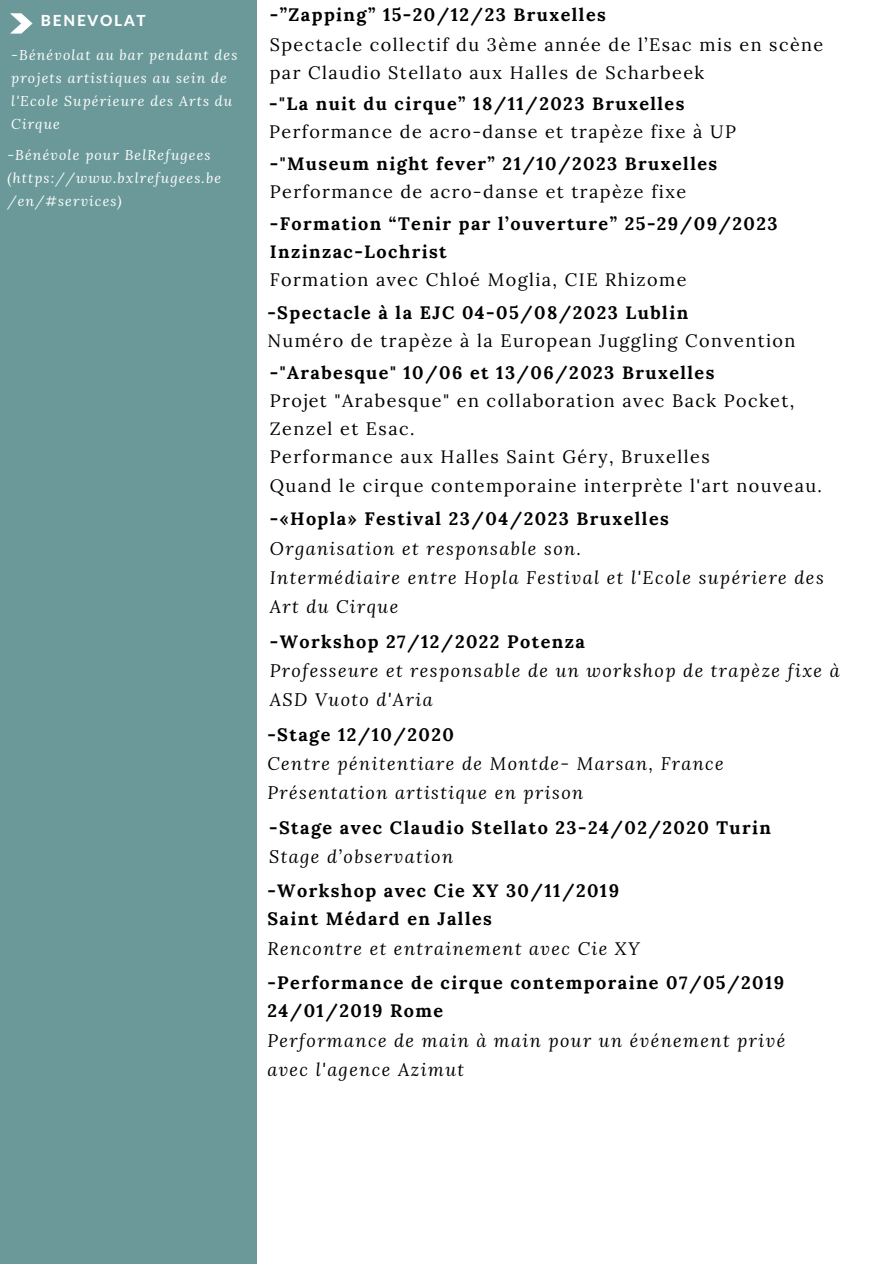
<style>
.page{position:relative;width:894px;height:1264px;background:#fff}
.page>*{position:absolute;margin:0;border:0;box-sizing:border-box;transform-origin:0 0}
.t1{font:18px/28.2px "Lora";letter-spacing:.08em;color:#000}
.t2{font:italic 18px/29.2px "Lora";letter-spacing:.08em;color:#000}
.t3{font:700 18px/28.2px "Lora";letter-spacing:.08em;color:#000}
.t4{font:800 15.3px "Lato Latin";letter-spacing:.12em;color:#fff}
.t5{font:italic 14.1px/22.8px "Lora";letter-spacing:.08em;color:#fff}
.s1{font-weight:700}
.s2{font-weight:400}
.s3{font-weight:700;font-style:normal}
.s4{font-weight:400;font-style:italic}
</style>
<div class="page">
<div style="left:0;top:0;width:256px;height:1263px;background:#6b9999"></div>
<svg style="left:10px;top:13px;width:23px;height:21px"></svg>
<p class="t4" style="left:41px;top:13px;width:106px">BENEVOLAT</p>
<p class="t5" style="left:11px;top:43px;width:227px">-Bénévolat au bar pendant des projets artistiques au sein de l'Ecole Supérieure des Arts du<br>Cirque</p>
<h1 class="t5" style="left:7px;top:144px;width:215px">-Bénévole pour BelRefugees (https://www.bxlrefugees.be /en/#services)</h1>
<h1 class="t1" style="left:270px;top:0;width:555px;line-height:28.7px"><span class="s1">-”Zapping” 15-20/12/23 Bruxelles<br></span>Spectacle collectif du 3ème année de l’Esac mis en scène par Claudio Stellato aux Halles de Scharbeek</h1>
<h1 class="t1" style="left:269px;top:89px;width:468px"><span class="s1">-"La nuit du cirque” 18/11/2023 Bruxelles<br></span>Performance de acro-danse et trapèze fixe à UP</h1>
<h1 class="t3" style="left:270px;top:149px;width:449px">-"Museum night fever” 21/10/2023 Bruxelles<br><span class="s2">Performance de acro-danse et trapèze fixe</span></h1>
<h1 class="t3" style="left:270px;top:209px;width:509px">-Formation “Tenir par l’ouverture” 25-29/09/2023<br>Inzinzac-Lochrist<br><span class="s2">Formation avec Chloé Moglia, CIE Rhizome</span></h1>
<h1 class="t1" style="left:267px;top:298px;width:529px"><span class="s1">-Spectacle à la EJC 04-05/08/2023 Lublin<br></span>Numéro de trapèze à la European Juggling Convention</h1>
<h1 class="t1" style="left:270px;top:358px;width:553px"><span class="s1">-"Arabesque" 10/06 et 13/06/2023 Bruxelles<br></span>Projet "Arabesque" en collaboration avec Back Pocket, Zenzel et Esac.<br>Performance aux Halles Saint Géry, Bruxelles<br>Quand le cirque contemporaine interprète l'art nouveau.</h1>
<h1 class="t2" style="left:270px;top:504px;width:555px"><span class="s3">-«Hopla» Festival 23/04/2023 Bruxelles<br></span>Organisation et responsable son.<br>Intermédiaire entre Hopla Festival et l'Ecole supériere des Art du Cirque</h1>
<h1 class="t2" style="left:270px;top:626px;width:571px"><span class="s3">-Workshop 27/12/2022 Potenza<br></span>Professeure et responsable de un workshop de trapèze fixe à<br>ASD Vuoto d'Aria</h1>
<h1 class="t2" style="left:267px;top:719px;width:458px"><span class="s3">-Stage 12/10/2020<br></span>Centre pénitentiare de Montde- Marsan, France<br>Présentation artistique en prison</h1>
<h1 class="t3" style="left:269px;top:812px;width:503px;line-height:29.2px">-Stage avec Claudio Stellato 23-24/02/2020 Turin<br><span class="s4">Stage d’observation</span></h1>
<h1 class="t3" style="left:267px;top:876px;width:374px;line-height:28.7px">-Workshop avec Cie XY 30/11/2019<br>Saint Médard en Jalles<br><span class="s4">Rencontre et entrainement avec Cie XY</span></h1>
<h2 class="t2" style="left:267px;top:967px;width:519px;line-height:28.8px"><span class="s3">-Performance de cirque contemporaine 07/05/2019<br>24/01/2019 Rome<br></span>Performance de main à main pour un événement privé avec l'agence Azimut</h2>
</div>
